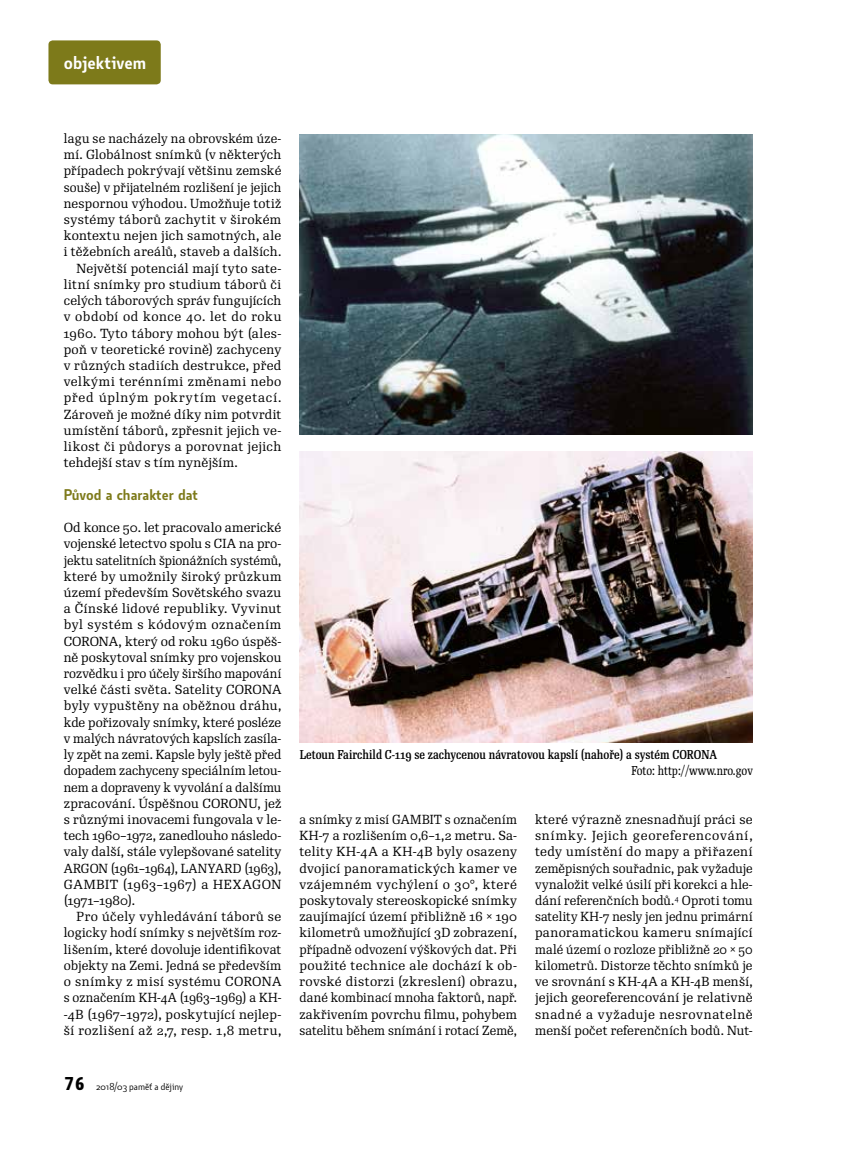
<style>
.page{position:relative;width:859px;height:1149px;background:#fff}
.page>*{position:absolute;margin:0;border:0;box-sizing:border-box;transform-origin:0 0}
.t1{font:600 18px "Botanika Std";color:#fff}
.t2{font:600 15px "Botanika Std";color:#7d7a1a}
.t3{font:12.75px/16.2px "Re Public Std";letter-spacing:.02em;color:#000;text-align:justify}
.t4{font:12.75px/16.2px "Re Public Std";letter-spacing:.02em;color:#000;text-align:justify;scale:.96 1}
.t5{font:12.75px "Re Public Std";letter-spacing:.02em;color:#000;scale:.95 1}
.t6{font:12.75px "Re Public Std";letter-spacing:.04em;color:#000}
.t7{font:12.75px "Re Public Std";letter-spacing:.05em;color:#000}
.t8{font:12.75px "Re Public Std";letter-spacing:.065em;color:#000}
.t9{font:500 12.45px "Re Public Std Cond";color:#000}
.t10{font:12.45px "Re Public Std Cond";color:#000}
.t11{font:9.75px "Botanika Std";color:#000}
.s1{font-family:"Botanika Mono";font-weight:700;font-size:18px}
</style>
<div class="page">
<div style="left:48px;top:40px;width:113px;height:44px;background:#7d7a1a;border-radius:4px"></div>
<img style="left:300px;top:451px;width:453px;height:291px">
<img style="left:300px;top:135px;width:453px;height:299px">
<h1 class="t1" style="left:64px;top:50px;width:84px">objektivem</h1>
<p class="t4" style="left:64px;top:130px;width:228px">lagu se nacházely na obrovském úze-</p>
<p class="t3" style="left:64px;top:147px;width:219px">mí. Globálnost snímků (v některých</p>
<p class="t3" style="left:64px;top:163px;width:219px">případech pokrývají většinu zemské</p>
<p class="t5" style="left:64px;top:179px;width:231px">souše) v přijatelném rozlišení je jejich</p>
<p class="t3" style="left:64px;top:195px;width:219px">nespornou výhodou. Umožňuje totiž</p>
<p class="t3" style="left:64px;top:211px;width:219px">systémy táborů zachytit v širokém</p>
<p class="t3" style="left:64px;top:228px;width:219px">kontextu nejen jich samotných, ale</p>
<p class="t3" style="left:64px;top:244px;width:219px">i těžebních areálů, staveb a dalších.</p>
<p class="t3" style="left:77px;top:260px;width:206px">Největší potenciál mají tyto sate-</p>
<p class="t6" style="left:64px;top:276px;width:219px">litní snímky pro studium táborů či</p>
<p class="t3" style="left:64px;top:292px;width:219px">celých táborových správ fungujících</p>
<p class="t3" style="left:64px;top:309px;width:219px">v období od konce 40. let do roku</p>
<p class="t3" style="left:64px;top:325px;width:219px">1960. Tyto tábory mohou být (ales-</p>
<p class="t3" style="left:64px;top:341px;width:219px">poň v teoretické rovině) zachyceny</p>
<p class="t3" style="left:64px;top:357px;width:219px">v různých stadiích destrukce, před</p>
<p class="t7" style="left:64px;top:373px;width:219px">velkými terénními změnami nebo</p>
<p class="t8" style="left:64px;top:389px;width:219px">před úplným pokrytím vegetací.</p>
<p class="t3" style="left:64px;top:406px;width:219px">Zároveň je možné díky nim potvrdit</p>
<p class="t3" style="left:64px;top:422px;width:219px">umístění táborů, zpřesnit jejich ve-</p>
<p class="t3" style="left:64px;top:438px;width:219px">likost či půdorys a porovnat jejich</p>
<p class="t3" style="left:64px;top:454px;width:176px">tehdejší stav s tím nynějším.</p>
<p class="t2" style="left:64px;top:484px;width:136px">Původ a charakter dat</p>
<p class="t3" style="left:64px;top:519px;width:219px">Od konce 50. let pracovalo americké vojenské letectvo spolu s CIA na pro&shy;jektu satelitních špionážních systémů, které by umožnily široký průzkum území především Sovětského svazu a Čínské lidové republiky. Vyvinut byl systém s kódovým označením CORONA, který od roku 1960 úspěš&shy;ně poskytoval snímky pro vojenskou rozvědku i pro účely širšího mapování velké části světa. Satelity CORONA byly vypuštěny na oběžnou dráhu, kde pořizovaly snímky, které posléze v malých návratových kapslích zasíla&shy;ly zpět na zemi. Kapsle byly ještě před dopadem zachyceny speciálním letou&shy;nem a dopraveny k vyvolání a dalšímu zpracování. Úspěšnou CORONU, jež s různými inovacemi fungovala v le&shy;tech 1960–1972, zanedlouho následo&shy;valy další, stále vylepšované satelity ARGON (1961–1964), LANYARD (1963), GAMBIT (1963–1967) a HEXAGON (1971–1980).</p>
<p class="t3" style="left:64px;top:908px;width:219px;text-indent:13px">Pro účely vyhledávání táborů se logicky hodí snímky s největším roz&shy;lišením, které dovoluje identifikovat objekty na Zemi. Jedná se především o snímky z misí systému CORONA s označením KH-4A (1963–1969) a KH--4B (1967–1972), poskytující nejlep&shy;ší rozlišení až 2,7, resp. 1,8 metru,</p>
<p class="t11" style="left:64px;top:1079px;width:121px"><span class="s1">76</span> 2018/03 paměť a dějiny</p>
<p class="t9" style="left:300px;top:746px;width:419px">Letoun Fairchild C-119 se zachycenou návratovou kapslí (nahoře) a systém CORONA</p>
<p class="t10" style="left:631px;top:762px;width:123px">Foto: http://www.nro.gov</p>
<p class="t4" style="left:299px;top:811px;width:228px">a snímky z misí GAMBIT s označením KH-7 a rozlišením 0,6–1,2 metru. Sa&shy;telity KH-4A a KH-4B byly osazeny dvojicí panoramatických kamer ve vzájemném vychýlení o 30°, které poskytovaly stereoskopické snímky zaujímající území přibližně 16 × 190 kilometrů umožňující 3D zobrazení, případně odvození výškových dat. Při použité technice ale dochází k ob&shy;rovské distorzi (zkreslení) obrazu, dané kombinací mnoha faktorů, např. zakřivením povrchu filmu, pohybem satelitu během snímání i rotací Země,</p>
<p class="t3" style="left:535px;top:811px;width:219px">které výrazně znesnadňují práci se snímky. Jejich georeferencování, tedy umístění do mapy a přiřazení zeměpisných souřadnic, pak vyžaduje vynaložit velké úsilí při korekci a hle&shy;dání referenčních bodů.<sup>4</sup> Oproti tomu satelity KH-7 nesly jen jednu primární panoramatickou kameru snímající malé území o rozloze přibližně 20 × 50 kilometrů. Distorze těchto snímků je ve srovnání s KH-4A a KH-4B menší, jejich georeferencování je relativně snadné a vyžaduje nesrovnatelně menší počet referenčních bodů. Nut-</p>
</div>
